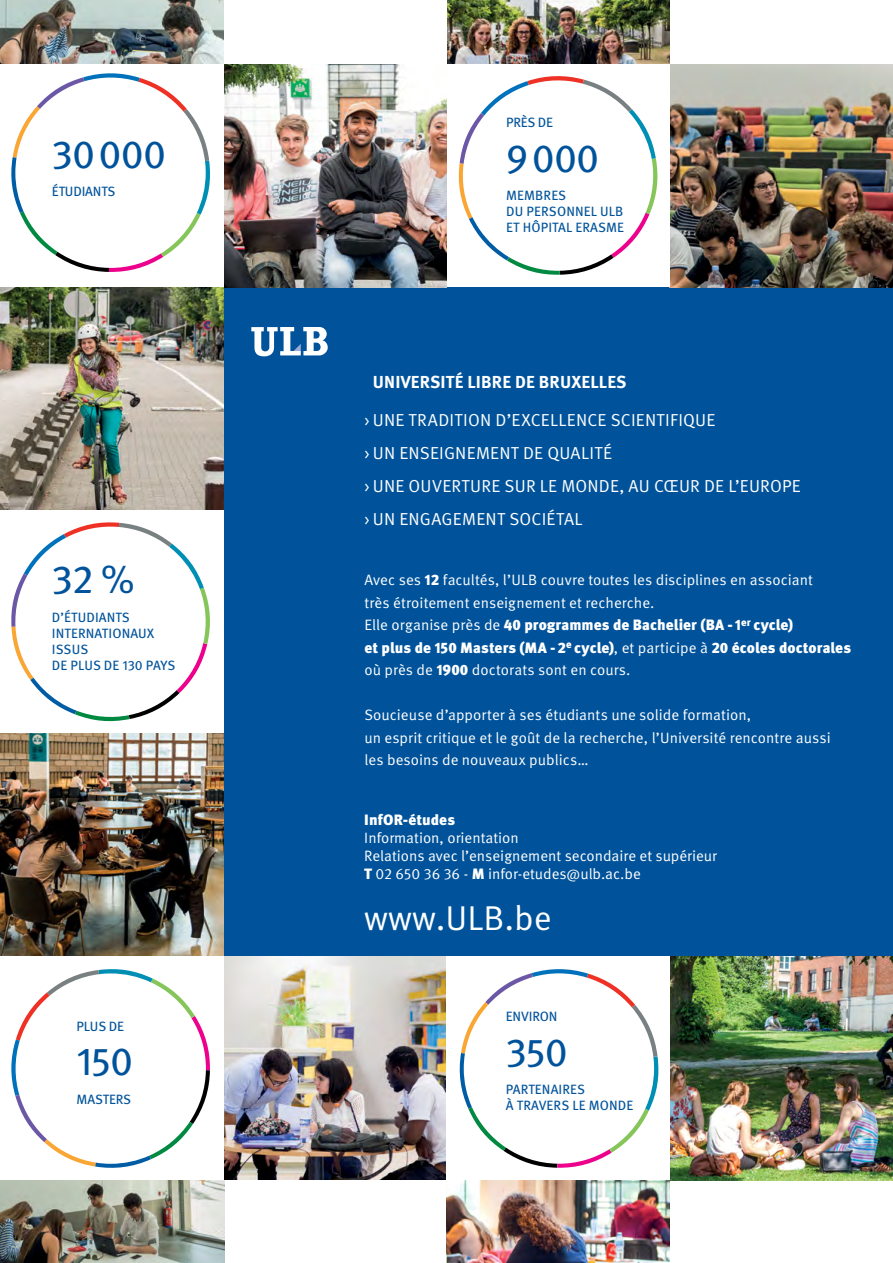
<style>
.page{position:relative;width:893px;height:1263px;background:#fff}
.page>*{position:absolute;margin:0;border:0;box-sizing:border-box;transform-origin:0 0}
.t1{font:39.6px "Meta OT";letter-spacing:-.02em;color:#00539b}
.t2{font:34.5px "Meta OT Norm";color:#fff}
.t3{font:17.4px/32.7px "Meta OT Norm";letter-spacing:.01em;color:#fff}
.t4{font:700 17.4px "Meta OT";letter-spacing:.01em;color:#fff}
.t5{font:15px/22.5px "Meta OT Norm";color:#fff}
.t6{font:900 15px/22.5px "Meta OT";color:#fff}
.t7{font:13.5px/16.2px "Meta OT";letter-spacing:.01em;color:#00539b}
.t8{font:13.5px "Meta OT";letter-spacing:-.01em;color:#00539b}
.s1{font-size:15px}
.s2{font-family:"Meta OT";font-weight:900}
.s3{font-family:"Meta OT Norm";font-weight:400}
</style>
<div class="page">
<div style="left:223px;top:287px;width:670px;height:670px;background:#00539b"></div>
<svg style="left:251px;top:327px;width:77px;height:29px"></svg>
<img style="left:670px;top:64px;width:223px;height:223px">
<img style="left:447px;top:0;width:223px;height:64px">
<img style="left:224px;top:64px;width:222px;height:223px">
<img style="left:0;top:0;width:223px;height:64px">
<img style="left:0;top:287px;width:223px;height:223px">
<img style="left:0;top:733px;width:223px;height:223px">
<img style="left:224px;top:957px;width:222px;height:223px">
<img style="left:0;top:1180px;width:224px;height:83px">
<img style="left:670px;top:957px;width:223px;height:223px">
<img style="left:446px;top:1180px;width:224px;height:83px">
<svg style="left:11px;top:73px;width:199px;height:199px"></svg>
<svg style="left:458px;top:76px;width:200px;height:199px"></svg>
<svg style="left:11px;top:522px;width:199px;height:200px"></svg>
<svg style="left:11px;top:969px;width:199px;height:199px"></svg>
<svg style="left:459px;top:969px;width:200px;height:199px"></svg>
<h1 class="t1" style="left:52px;top:130px;width:116px">30000</h1>
<p class="t8" style="left:52px;top:183px;width:65px">ÉTUDIANTS</p>
<h1 class="t1" style="left:52px;top:555px;width:85px">32%</h1>
<p class="t7" style="left:52px;top:609px;width:125px">D’ÉTUDIANTS<br>INTERNATIONAUX<br>ISSUS<br>DE PLUS DE 130 PAYS</p>
<p class="t7" style="left:77px;top:1018px;width:49px">PLUS DE</p>
<h1 class="t1" style="left:77px;top:1037px;width:58px">150</h1>
<p class="t8" style="left:77px;top:1090px;width:56px">MASTERS</p>
<p class="t7" style="left:506px;top:114px;width:49px">PRÈS DE</p>
<h1 class="t1" style="left:506px;top:134px;width:95px">9000</h1>
<p class="t7" style="left:506px;top:187px;width:119px">MEMBRES<br>DU PERSONNEL ULB<br>ET HÔPITAL ERASME</p>
<p class="t4" style="left:373px;top:371px;width:255px">UNIVERSITÉ LIBRE DE BRUXELLES</p>
<p class="t3" style="left:364px;top:404px;width:438px"><span class="s1">&gt;</span> UNE TRADITION D’EXCELLENCE SCIENTIFIQUE<br><span class="s1">&gt;</span> UN ENSEIGNEMENT DE QUALITÉ<br><span class="s1">&gt;</span> UNE OUVERTURE SUR LE MONDE, AU CŒUR DE L’EUROPE <span class="s1">&gt;</span> UN ENGAGEMENT SOCIÉTAL</p>
<p class="t5" style="left:364px;top:569px;width:450px">Avec ses <span class="s2">12</span> facultés, l’ULB couvre toutes les disciplines en associant très étroitement enseignement et recherche.</p>
<p class="t6" style="left:364px;top:615px;width:488px"><span class="s3">Elle organise près de</span> 40 programmes de Bachelier (BA - 1<sup>er</sup> cycle)<br>et plus de 150 Masters (MA -2<sup>e</sup> cycle)<span class="s3">, et participe à</span> 20 écoles doctorales</p>
<p class="t5" style="left:364px;top:659px;width:268px">où près de <span class="s2">1900</span> doctorats sont en cours.</p>
<p class="t5" style="left:364px;top:704px;width:468px">Soucieuse d’apporter à ses étudiants une solide formation,<br>un esprit critique et le goût de la recherche, l’Université rencontre aussi les besoins de nouveaux publics…</p>
<p class="t6" style="left:364px;top:809px;width:92px">InfOR-études</p>
<p class="t5" style="left:364px;top:829px;width:354px;line-height:18px">Information, orientation<br>Relations avec l’enseignement secondaire et supérieur<br><span class="s2">T</span> 02 650 36 36 - <span class="s2">M</span> infor-etudes@ulb.ac.be</p>
<h2 class="t2" style="left:364px;top:897px;width:189px">www.ULB.be</h2>
<p class="t8" style="left:506px;top:1008px;width:53px">ENVIRON</p>
<h1 class="t1" style="left:506px;top:1028px;width:64px">350</h1>
<p class="t7" style="left:506px;top:1081px;width:129px">PARTENAIRES<br>À TRAVERS LE MONDE</p>
</div>
